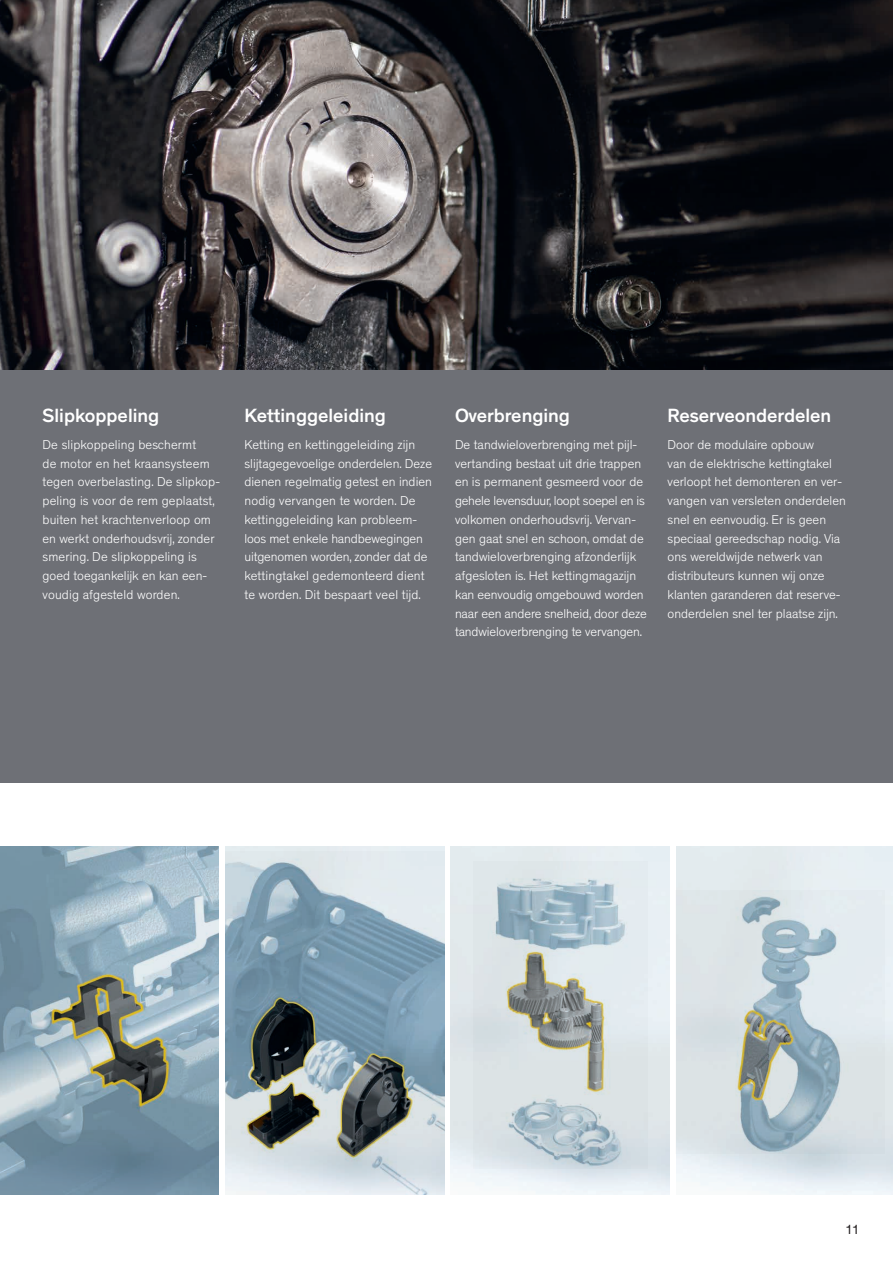
<style>
.page{position:relative;width:893px;height:1263px;background:#fff}
.page>*{position:absolute;margin:0;border:0;box-sizing:border-box;transform-origin:0 0}
.Heading_3{font:500 19.5px "Theinhardt";color:#fff}
.t1{font:13.5px "Theinhardt";color:#231f20}
.Fliesstext{font:300 13.05px/18.8px "Theinhardt";color:#fff}
</style>
<div class="page">
<img style="left:225px;top:846px;width:219px;height:349px">
<img style="left:0;top:846px;width:219px;height:349px">
<div style="left:0;top:370px;width:893px;height:412px;background:#6e7076"></div>
<img style="left:0;top:0;width:893px;height:370px">
<img style="left:226px;top:852px;width:219px;height:343px">
<img style="left:676px;top:890px;width:209px;height:264px">
<img style="left:473px;top:861px;width:174px;height:307px">
<p class="Heading_3" style="left:43px;top:403px;width:118px">Slipkoppeling</p>
<p class="Fliesstext" style="left:43px;top:435px;width:179px">De slipkoppeling beschermt<br>de motor en het kraansysteem tegen overbelasting. De slipkop&shy;peling is voor de rem geplaatst, buiten het krachtenverloop om en werkt onderhoudsvrij, zonder smering. De slipkoppeling is goed toegankelijk en kan een&shy;voudig afgesteld worden.</p>
<p class="Heading_3" style="left:244px;top:403px;width:143px">Kettinggeleiding</p>
<p class="Fliesstext" style="left:244px;top:435px;width:189px">Ketting en kettinggeleiding zijn slijtagegevoelige onderdelen. Deze dienen regelmatig getest en indien nodig vervangen te worden. De kettinggeleiding kan probleem&shy;loos met enkele handbewegingen uitgenomen worden, zonder dat de kettingtakel gedemonteerd dient te worden. Dit bespaart veel tijd.</p>
<p class="Heading_3" style="left:455px;top:403px;width:116px">Overbrenging</p>
<p class="Fliesstext" style="left:455px;top:435px;width:193px">De tandwieloverbrenging met pijl&shy;vertanding bestaat uit drie trappen en is permanent gesmeerd voor de gehele levensduur, loopt soepel en is volkomen onderhoudsvrij. Vervan&shy;gen gaat snel en schoon, omdat de tandwieloverbrenging afzonderlijk afgesloten is. Het kettingmagazijn kan eenvoudig omgebouwd worden naar een andere snelheid, door deze tandwieloverbrenging te vervangen.</p>
<p class="Heading_3" style="left:668px;top:403px;width:165px">Reserveonderdelen</p>
<p class="Fliesstext" style="left:668px;top:435px;width:180px">Door de modulaire opbouw<br>van de elektrische kettingtakel verloopt het demonteren en ver&shy;vangen van versleten onderdelen snel en eenvoudig. Er is geen speciaal gereedschap nodig. Via ons wereldwijde netwerk van distributeurs kunnen wij onze klanten garanderen dat reserve&shy;onderdelen snel ter plaatse zijn.</p>
<p class="t1" style="left:845px;top:1221px;width:16px">11</p>
</div>
